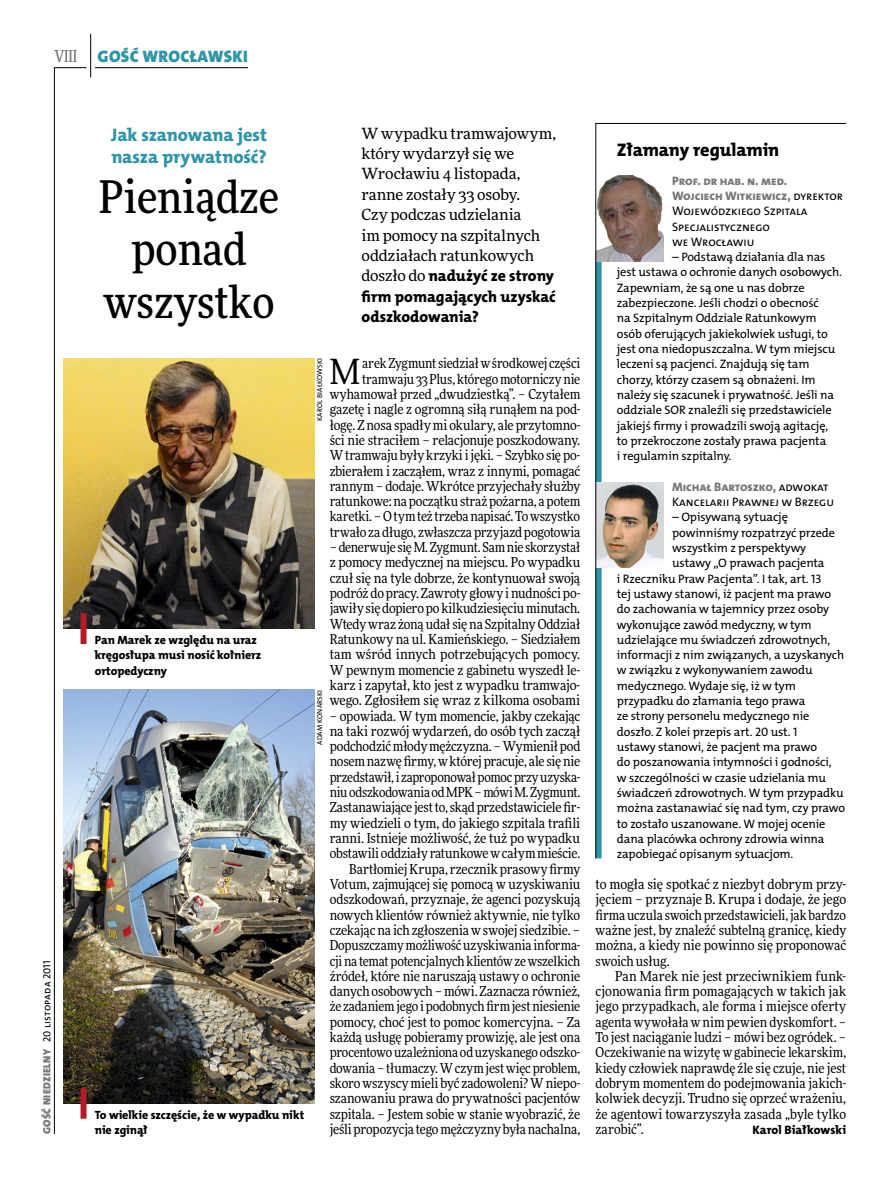
<style>
.page{position:relative;width:893px;height:1191px;background:#fff}
.page>*{position:absolute;margin:0;border:0;box-sizing:border-box;transform-origin:0 0}
.t1{font:500 45px/52.5px "Freeday Narrow";color:#000;text-align:center}
.t2{font:34.8px "Freeday Narrow News";color:#000}
.t3{font:18.3px/21.6px "The Mix HP8 Ex Bld";letter-spacing:-.005em;color:#2f95a8}
.t4{font:18.3px "The Mix HP8 Ex Bld";letter-spacing:-.005em;color:#000}
.t5{font:16.65px "The Mix HP9 Blk";letter-spacing:.02em;color:#2f95a8}
.t6{font:500 16.5px "Freeday Narrow";color:#777778;scale:.9 1}
.t7{font:15.75px/20.4px "The Mix HP8 Ex Bld";letter-spacing:-.005em;color:#000;text-align:justify}
.t8{font:15.45px/20.4px "Freeday News";letter-spacing:-.005em;color:#000}
.t9{font:13.65px/15.3px "Freeday Narrow News";letter-spacing:-.01em;color:#000;text-align:justify}
.t10{font:12.3px/15.3px "The Mix HP5 Plain";letter-spacing:-.01em;color:#000}
.t11{font:12.3px/15.3px "The Mix HP8 Ex Bld";letter-spacing:-.005em;color:#777778}
.t12{font:12.3px "The Mix HP8 Ex Bld";color:#000}
.t13{font:12px/15.3px "The Mix HP8 Ex Bld";letter-spacing:-.005em;color:#000}
.t14{font:10.5px "The Mix HP5 Plain";color:#000}
.t15{font:7.2px "The Mix HP5 Plain";letter-spacing:.01em;color:#000}
.s1{font-family:"The Mix HP9 Blk";color:#777778}
.s2{font-family:"Freeday News";font-size:15.45px}
.s3{font-family:"The Mix HP5 Plain";color:#000}
</style>
<div class="page">
<hr style="left:54px;top:67px;width:1px;height:1067px;background:#000">
<hr style="left:90px;top:34px;width:1px;height:43px;background:#000">
<hr style="left:54px;top:67px;width:32px;height:1px;background:#000">
<hr style="left:95px;top:67px;width:153px;height:1px;background:#000">
<svg style="left:595px;top:123px;width:252px;height:735px"></svg>
<img style="left:64px;top:690px;width:250px;height:413px">
<div style="left:81px;top:1088px;width:6px;height:30px;background:#b51b24"></div>
<img style="left:64px;top:358px;width:250px;height:271px">
<div style="left:81px;top:613px;width:6px;height:31px;background:#b51b24"></div>
<p class="t6" style="left:54px;top:46px;width:27px">VIII</p>
<p class="t5" style="left:98px;top:46px;width:152px">GOŚĆ WROCŁAWSKI</p>
<p class="t14" style="left:40px;top:1134px;width:175px;rotate:-90deg"><span class="s1">GOŚĆ NIEDZIELNY</span> 20 listopada 2011</p>
<h3 class="t3" style="left:111px;top:124px;width:157px">Jak szanowana jest nasza prywatność?</h3>
<h1 class="t1" style="left:99px;top:170px;width:182px">Pieniądze ponad wszystko</h1>
<p class="t13" style="left:95px;top:632px;width:168px">Pan Marek ze względu na uraz kręgosłupa musi nosić kołnierz ortopedyczny</p>
<p class="t13" style="left:95px;top:1107px;width:211px">To wielkie szczęście, że w wypadku nikt nie zginął</p>
<p class="t8" style="left:362px;top:123px;width:196px">W wypadku tramwajowym, który wydarzył się we<br>Wrocławiu 4 listopada, ranne zostały 33 osoby.<br>Czy podczas udzielania<br>im pomocy na szpitalnych oddziałach ratunkowych</p>
<p class="t7" style="left:362px;top:266px;width:196px"><span class="s2">doszło do</span> nadużyć ze strony firm pomagających uzyskać odszkodowania?</p>
<p class="t9" style="left:330px;top:356px;width:252px;text-align:right">arek Zygmunt siedział w środkowej części tramwaju 33 Plus, którego motorniczy nie wyhamował przed „dwudziestką”. – Czytałem gazetę i nagle z ogromną siłą runąłem na pod&shy;łogę. Z nosa spadły mi okulary, ale przytomno&shy;ści nie straciłem – relacjonuje poszkodowany.<br>W tramwaju były krzyki i jęki. – Szybko się po&shy;zbierałem i zacząłem, wraz z innymi, pomagać rannym – dodaje. Wkrótce przyjechały służby ratunkowe: na początku straż pożarna, a potem karetki. – O tym też trzeba napisać. To wszystko trwało za długo, zwłaszcza przyjazd pogotowia</p>
<p class="t9" style="left:330px;top:539px;width:252px">– denerwuje się M. Zygmunt. Sam nie skorzystał z pomocy medycznej na miejscu. Po wypadku czuł się na tyle dobrze, że kontynuował swoją podróż do pracy. Zawroty głowy i nudności po&shy;jawiły się dopiero po kilkudziesięciu minutach.<br>Wtedy wraz żoną udał się na Szpitalny Oddział Ratunkowy na ul. Kamieńskiego. – Siedziałem tam wśród innych potrzebujących pomocy.<br>W pewnym momencie z gabinetu wyszedł le&shy;karz i zapytał, kto jest z wypadku tramwajo&shy;wego. Zgłosiłem się wraz z kilkoma osobami</p>
<p class="t9" style="left:330px;top:708px;width:252px;text-align:right">– opowiada. W tym momencie, jakby czekając na taki rozwój wydarzeń, do osób tych zaczął podchodzić młody mężczyzna. – Wymienił pod nosem nazwę firmy, w której pracuje, ale się nie przedstawił, i zaproponował pomoc przy uzyska&shy;niu odszkodowania od MPK – mówi M. Zygmunt.<br>Zastanawiające jest to, skąd przedstawiciele fir&shy;my wiedzieli o tym, do jakiego szpitala trafili ranni. Istnieje możliwość, że tuż po wypadku obstawili oddziały ratunkowe w całym mieście.<br>Bartłomiej Krupa, rzecznik prasowy firmy Votum, zajmującej się pomocą w uzyskiwaniu odszkodowań, przyznaje, że agenci pozyskują nowych klientów również aktywnie, nie tylko czekając na ich zgłoszenia w swojej siedzibie. – Dopuszczamy możliwość uzyskiwania informa&shy;cji na temat potencjalnych klientów ze wszelkich źródeł, które nie naruszają ustawy o ochronie danych osobowych – mówi. Zaznacza również, że zadaniem jego i podobnych firm jest niesienie pomocy, choć jest to pomoc komercyjna. – Za każdą usługę pobieramy prowizję, ale jest ona procentowo uzależniona od uzyskanego odszko&shy;dowania – tłumaczy. W czym jest więc problem, skoro wszyscy mieli być zadowoleni? W niepo&shy;szanowaniu prawa do prywatności pacjentów szpitala. – Jestem sobie w stanie wyobrazić, że jeśli propozycja tego mężczyzny była nachalna,</p>
<h2 class="t2" style="left:330px;top:350px;width:32px">M</h2>
<p class="t15" style="left:315px;top:421px;width:64px;rotate:-90deg">Karol Białkowski</p>
<p class="t15" style="left:315px;top:745px;width:56px;rotate:-90deg">Adam Konarski</p>
<h3 class="t4" style="left:617px;top:138px;width:164px">Złamany regulamin</h3>
<p class="t11" style="left:672px;top:173px;width:172px">Prof. dr hab. n. med.<br>Wojciech Witkiewicz, <span class="s3">dyrektor</span></p>
<p class="t10" style="left:672px;top:203px;width:137px">Wojewódzkiego Szpitala<br>Specjalistycznego<br>we Wrocławiu</p>
<p class="t10" style="left:617px;top:249px;width:226px;text-indent:55px">– Podstawą działania dla nas jest ustawa o ochronie danych osobowych.<br>Zapewniam, że są one u nas dobrze zabezpieczone. Jeśli chodzi o obecność<br>na Szpitalnym Oddziale Ratunkowym osób oferujących jakiekolwiek usługi, to jest ona niedopuszczalna. W tym miejscu leczeni są pacjenci. Znajdują się tam chorzy, którzy czasem są obnażeni. I m należy się szacunek i prywatność. Jeśli na oddziale SOR</p>
<p class="t10" style="left:617px;top:402px;width:216px;text-indent:71px">znaleźli się przedstawiciele jakiejś firmy i prowadzili swoją agitację, to przekroczone zostały prawa pacjenta i regulamin szpitalny.</p>
<p class="t11" style="left:672px;top:479px;width:158px">Michał Bartoszko, <span class="s3">adwokat</span></p>
<p class="t10" style="left:672px;top:494px;width:163px">Kancelarii Prawnej w Brzegu</p>
<p class="t10" style="left:672px;top:509px;width:117px">– Opisywaną sytuację</p>
<p class="t10" style="left:672px;top:525px;width:164px">powinniśmy rozpatrzyć przede</p>
<p class="t10" style="left:672px;top:540px;width:136px">wszystkim z perspektywy</p>
<p class="t10" style="left:672px;top:555px;width:154px">ustawy „O prawach pacjenta</p>
<p class="t10" style="left:617px;top:571px;width:206px">i Rzeczniku Praw Pacjenta”. I tak, art. 13</p>
<p class="t10" style="left:617px;top:586px;width:216px">tej ustawy stanowi, iż pacjent ma prawo</p>
<p class="t10" style="left:617px;top:601px;width:214px">do zachowania w tajemnicy przez osoby</p>
<p class="t10" style="left:617px;top:617px;width:196px">wykonujące zawód medyczny, w tym</p>
<p class="t10" style="left:617px;top:632px;width:215px">udzielające mu świadczeń zdrowotnych,</p>
<p class="t10" style="left:617px;top:647px;width:229px">informacji z nim związanych, a uzyskanych</p>
<p class="t10" style="left:617px;top:662px;width:197px">w związku z wykonywaniem zawodu</p>
<p class="t10" style="left:617px;top:678px;width:181px">medycznego. Wydaje się, iż w tym</p>
<p class="t10" style="left:617px;top:693px;width:190px">przypadku do złamania tego prawa</p>
<p class="t10" style="left:617px;top:708px;width:194px">ze strony personelu medycznego nie</p>
<p class="t10" style="left:617px;top:724px;width:182px">doszło. Z kolei przepis art. 20 ust. 1</p>
<p class="t10" style="left:617px;top:739px;width:202px">ustawy stanowi, że pacjent ma prawo</p>
<p class="t10" style="left:617px;top:754px;width:216px">do poszanowania intymności i godności,</p>
<p class="t10" style="left:617px;top:770px;width:211px">w szczególności w czasie udzielania mu</p>
<p class="t10" style="left:617px;top:785px;width:228px">świadczeń zdrowotnych. W tym przypadku</p>
<p class="t10" style="left:617px;top:800px;width:230px">można zastanawiać się nad tym, czy prawo</p>
<p class="t10" style="left:617px;top:815px;width:210px">to zostało uszanowane. W mojej ocenie</p>
<p class="t10" style="left:617px;top:831px;width:209px">dana placówka ochrony zdrowia winna</p>
<p class="t10" style="left:617px;top:846px;width:178px">zapobiegać opisanym sytuacjom.</p>
<p class="t9" style="left:596px;top:876px;width:252px">to mogła się spotkać z niezbyt dobrym przy&shy;jęciem – przyznaje B. Krupa i dodaje, że jego firma uczula swoich przedstawicieli, jak bardzo ważne jest, by znaleźć subtelną granicę, kiedy można, a kiedy nie powinno się proponować swoich usług.</p>
<p class="t9" style="left:596px;top:968px;width:252px;text-indent:20px">Pan Marek nie jest przeciwnikiem funk&shy;cjonowania firm pomagających w takich jak jego przypadkach, ale forma i miejsce oferty agenta wywołała w nim pewien dyskomfort. – To jest naciąganie ludzi – mówi bez ogródek. – Oczekiwanie na wizytę w gabinecie lekarskim, kiedy człowiek naprawdę źle się czuje, nie jest dobrym momentem do podejmowania jakich&shy;kolwiek decyzji. Trudno się oprzeć wrażeniu, że agentowi towarzyszyła zasada „byle tylko zarobić”.</p>
<p class="t12" style="left:752px;top:1122px;width:95px">Karol Białkowski</p>
</div>
